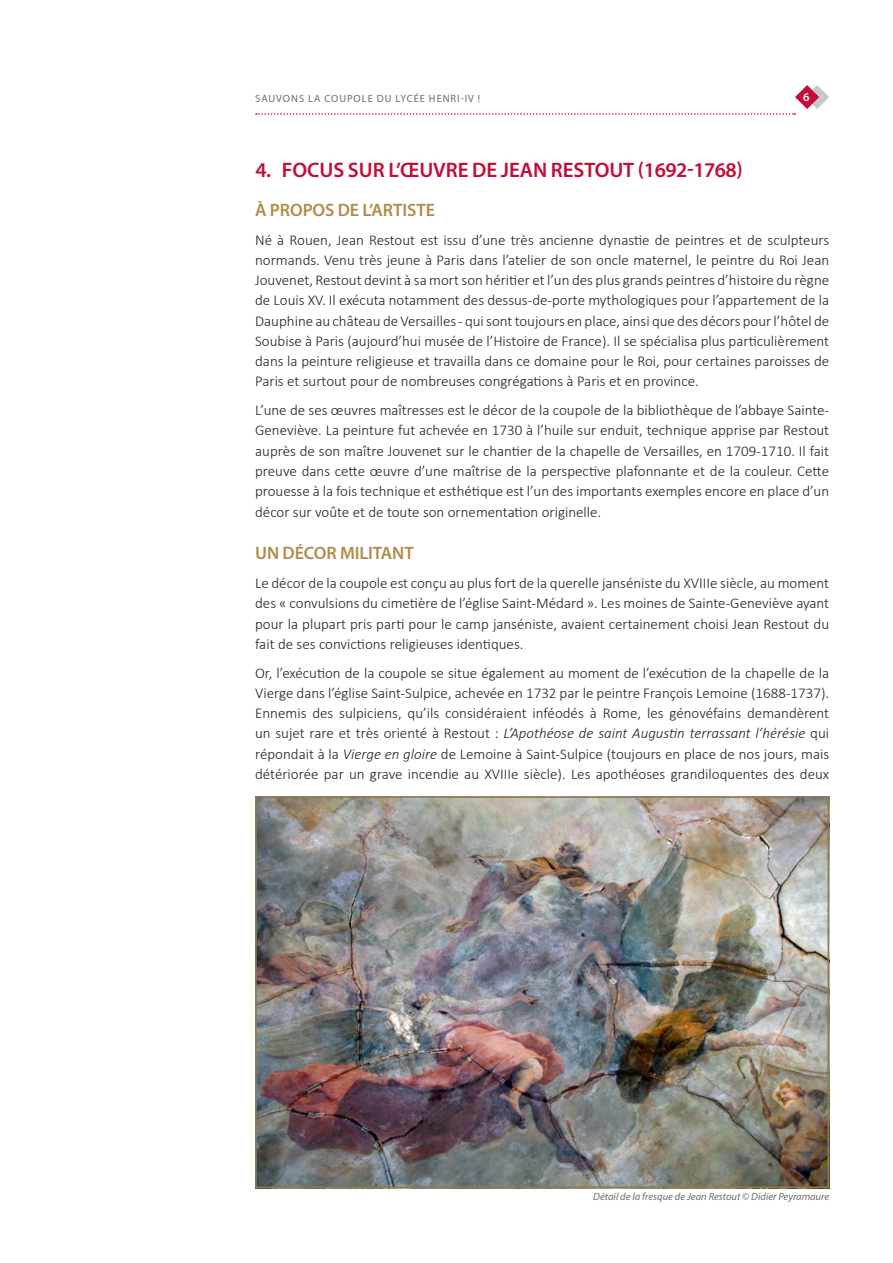
<style>
.page{position:relative;width:893px;height:1263px;background:#fff}
.page>*{position:absolute;margin:0;border:0;box-sizing:border-box;transform-origin:0 0}
.t1{font:600 21px "Myriad Pro";letter-spacing:-.005em;color:#c40c37}
.SOUS-TITRE_NIVEAU_2{font:600 18px "Myriad Pro";letter-spacing:-.005em;color:#b08c49}
.CORPS_DE_TEXTE{font:300 15px/20.2px "Calibri";color:#231f20;text-align:justify}
.t2{font:600 12px "Myriad Pro";color:#fff}
.LEGENDE{font:italic 10.5px "Myriad Pro";color:#6c6d70}
.t3{font:10.5px "Myriad Pro";letter-spacing:.09em;color:#6c6d70}
.s1{font-style:italic}
</style>
<div class="page">
<svg style="left:256px;top:85px;width:573px;height:30px"></svg>
<img style="left:258px;top:799px;width:568px;height:386px">
<div style="left:255px;top:796px;width:574px;height:392px;border:2px solid #8e7a53"></div>
<p class="t3" style="left:255px;top:92px;width:227px">SAUVONS LA COUPOLE DU LYCÉE HENRI-IV !</p>
<p class="t2" style="left:803px;top:89px;width:8px">6</p>
<p class="t1" style="left:255px;top:157px;width:489px">4. FOCUS SUR L’ŒUVRE DE JEAN RESTOUT (1692-1768)</p>
<p class="SOUS-TITRE_NIVEAU_2" style="left:255px;top:198px;width:181px">À PROPOS DE L’ARTISTE</p>
<p class="CORPS_DE_TEXTE" style="left:255px;top:229px;width:576px">Né à Rouen, Jean Restout est issu d’une très ancienne dynastie de peintres et de sculpteurs normands. Venu très jeune à Paris dans l’atelier de son oncle maternel, le peintre du Roi Jean Jouvenet, Restout devint à sa mort son héritier et l’un des plus grands peintres d’histoire du règne de Louis XV. Il exécuta notamment des dessus-de-porte mythologiques pour l’appartement de la Dauphine au château de Versailles - qui sont toujours en place, ainsi que des décors pour l’hôtel de Soubise à Paris (aujourd’hui musée de l’Histoire de France). Il se spécialisa plus particulièrement dans la peinture religieuse et travailla dans ce domaine pour le Roi, pour certaines paroisses de Paris et surtout pour de nombreuses congrégations à Paris et en province.</p>
<p class="CORPS_DE_TEXTE" style="left:255px;top:400px;width:576px">L’une de ses œuvres maîtresses est le décor de la coupole de la bibliothèque de l’abbaye Sainte-Geneviève. La peinture fut achevée en 1730 à l’huile sur enduit, technique apprise par Restout auprès de son maître Jouvenet sur le chantier de la chapelle de Versailles, en 1709-1710. Il fait preuve dans cette œuvre d’une maîtrise de la perspective plafonnante et de la couleur. Cette prouesse à la fois technique et esthétique est l’un des importants exemples encore en place d’un décor sur voûte et de toute son ornementation originelle.</p>
<p class="SOUS-TITRE_NIVEAU_2" style="left:255px;top:542px;width:160px">UN DÉCOR MILITANT</p>
<p class="CORPS_DE_TEXTE" style="left:255px;top:573px;width:576px">Le décor de la coupole est conçu au plus fort de la querelle janséniste du XVIIIe siècle, au moment des « convulsions du cimetière de l’église Saint-Médard ». Les moines de Sainte-Geneviève ayant pour la plupart pris parti pour le camp janséniste, avaient certainement choisi Jean Restout du fait de ses convictions religieuses identiques.</p>
<p class="CORPS_DE_TEXTE" style="left:255px;top:662px;width:576px">Or, l’exécution de la coupole se situe également au moment de l’exécution de la chapelle de la Vierge dans l’église Saint-Sulpice, achevée en 1732 par le peintre François Lemoine (1688-1737).<br>Ennemis des sulpiciens, qu’ils considéraient inféodés à Rome, les génovéfains demandèrent un sujet rare et très orienté à Restout : <span class="s1">L’Apothéose de saint Augustin terrassant l’hérésie</span> qui répondait à la <span class="s1">Vierge en gloire</span> de Lemoine à Saint-Sulpice (toujours en place de nos jours, mais détériorée par un grave incendie au XVIIIe siècle). Les apothéoses grandiloquentes des deux</p>
<p class="LEGENDE" style="left:593px;top:1190px;width:238px">Détail de la fresque de Jean Restout © Didier Peyramaure</p>
</div>
